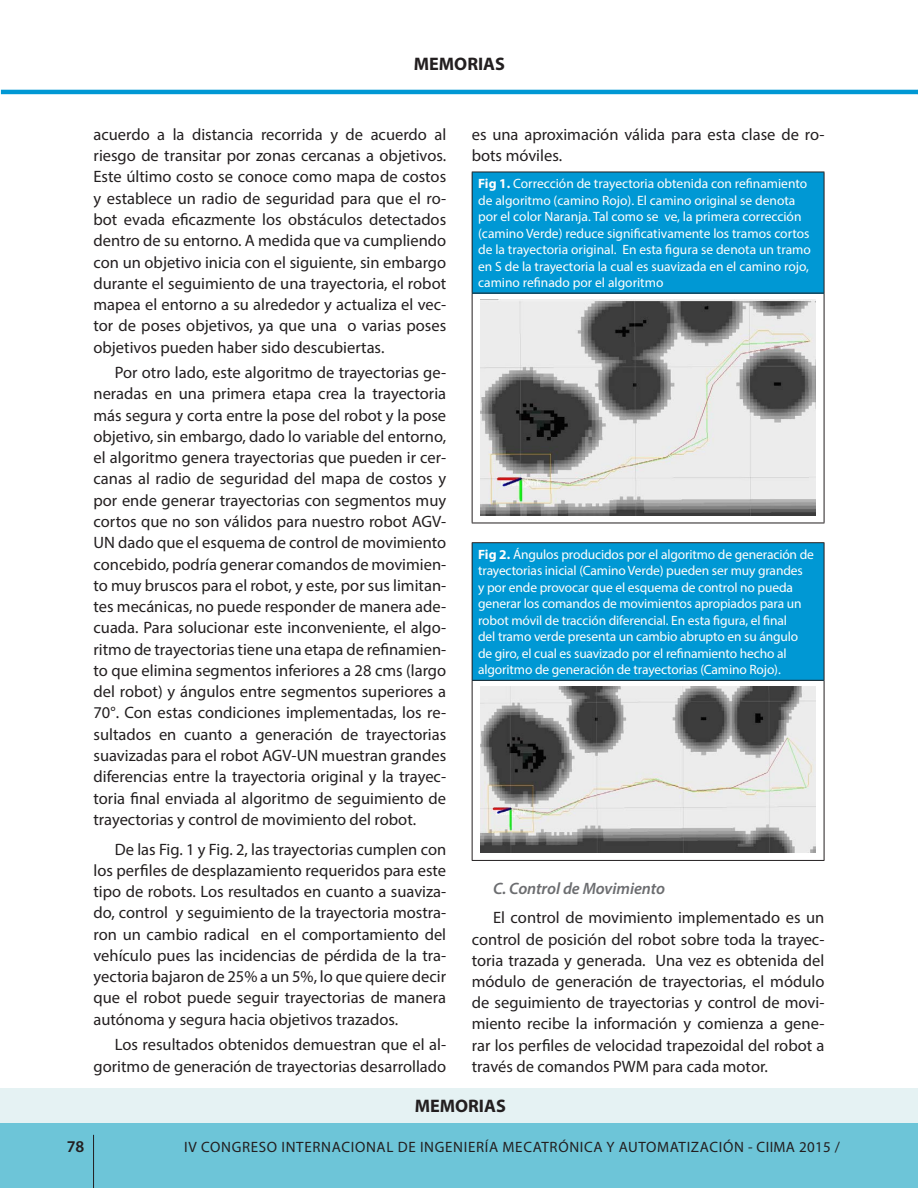
<style>
.page{position:relative;width:918px;height:1188px;background:#fff}
.page>*{position:absolute;margin:0;border:0;box-sizing:border-box;transform-origin:0 0}
.t1{font:700 18.15px "Myriad Pro";color:#231f20}
.t2{font:16.5px/21.3px "Myriad Pro";color:#231f20;text-align:justify}
.t3{font:italic 600 16.5px "Myriad Pro";letter-spacing:-.005em;color:#6c6d70}
.t4{font:600 16.5px "Myriad Pro";color:#231f20}
.t5{font:15px "Myriad Pro";letter-spacing:.045em;color:#231f20}
.t6{font:13.5px/16.5px "Myriad Pro";letter-spacing:-.01em;color:#fffefc}
.s1{font-weight:700}
</style>
<div class="page">
<div style="left:1px;top:1095px;width:917px;height:93px;background:#6dc5d8"></div>
<hr style="left:1px;top:90px;width:917px;height:4px;background:#0098d4">
<hr style="left:93px;top:1135px;width:1px;height:53px;background:#231f20">
<div style="left:0;top:1088px;width:918px;height:35px;background:#e5f2f3"></div>
<div style="left:472px;top:172px;width:352px;height:121px;background:#0098d4"></div>
<hr style="left:472px;top:172px;width:352px;height:1px;background:#231f20">
<hr style="left:472px;top:172px;width:1px;height:121px;background:#231f20">
<hr style="left:472px;top:293px;width:352px;height:1px;background:#231f20">
<hr style="left:824px;top:172px;width:1px;height:121px;background:#231f20">
<hr style="left:472px;top:293px;width:1px;height:230px;background:#231f20">
<hr style="left:824px;top:293px;width:1px;height:230px;background:#231f20">
<hr style="left:472px;top:523px;width:352px;height:1px;background:#231f20">
<img style="left:480px;top:299px;width:336px;height:216px">
<div style="left:472px;top:543px;width:352px;height:137px;background:#0098d4"></div>
<hr style="left:472px;top:542px;width:352px;height:1px;background:#231f20">
<hr style="left:472px;top:543px;width:1px;height:137px;background:#231f20">
<hr style="left:472px;top:680px;width:352px;height:1px;background:#231f20">
<hr style="left:824px;top:543px;width:1px;height:137px;background:#231f20">
<hr style="left:472px;top:681px;width:1px;height:179px;background:#231f20">
<hr style="left:824px;top:680px;width:1px;height:180px;background:#231f20">
<hr style="left:472px;top:860px;width:352px;height:1px;background:#231f20">
<img style="left:480px;top:686px;width:336px;height:167px">
<p class="t1" style="left:414px;top:52px;width:93px">MEMORIAS</p>
<p class="t2" style="left:94px;top:123px;width:354px">acuerdo a la distancia recorrida y de acuerdo al riesgo de transitar por zonas cercanas a objetivos.<br>Este último costo se conoce como mapa de costos y establece un radio de seguridad para que el ro&shy;bot evada eficazmente los obstáculos detectados dentro de su entorno. A medida que va cumpliendo con un objetivo inicia con el siguiente, sin embargo durante el seguimiento de una trayectoria, el robot mapea el entorno a su alrededor y actualiza el vec&shy;tor de poses objetivos, ya que una o varias poses objetivos pueden haber sido descubiertas.</p>
<p class="t2" style="left:94px;top:362px;width:354px;text-indent:21px">Por otro lado, este algoritmo de trayectorias ge&shy;neradas en una primera etapa crea la trayectoria más segura y corta entre la pose del robot y la pose objetivo, sin embargo, dado lo variable del entorno, el algoritmo genera trayectorias que pueden ir cer&shy;canas al radio de seguridad del mapa de costos y por ende generar trayectorias con segmentos muy cortos que no son válidos para nuestro robot AGV-UN dado que el esquema de control de movimiento concebido, podría generar comandos de movimien&shy;to muy bruscos para el robot, y este, por sus limitan&shy;tes mecánicas, no puede responder de manera ade&shy;cuada. Para solucionar este inconveniente, el algo&shy;ritmo de trayectorias tiene una etapa de refinamien&shy;to que elimina segmentos inferiores a 28 cms (largo del robot) y ángulos entre segmentos superiores a 70°. Con estas condiciones implementadas, los re&shy;sultados en cuanto a generación de trayectorias suavizadas para el robot AGV-UN muestran grandes diferencias entre la trayectoria original y la trayec&shy;toria final enviada al algoritmo de seguimiento de trayectorias y control de movimiento del robot.</p>
<p class="t2" style="left:94px;top:838px;width:354px;text-indent:21px">De las Fig. 1 y Fig. 2, las trayectorias cumplen con los perfiles de desplazamiento requeridos para este tipo de robots. Los resultados en cuanto a suaviza&shy;do, control y seguimiento de la trayectoria mostra&shy;ron un cambio radical en el comportamiento del vehículo pues las incidencias de pérdida de la tra&shy;yectoria bajaron de 25% a un 5%, lo que quiere decir que el robot puede seguir trayectorias de manera autónoma y segura hacia objetivos trazados.</p>
<p class="t2" style="left:94px;top:1034px;width:354px;text-align:right">Los resultados obtenidos demuestran que el al&shy;goritmo de generación de trayectorias desarrollado</p>
<p class="t2" style="left:472px;top:123px;width:354px">es una aproximación válida para esta clase de ro&shy;bots móviles.</p>
<p class="t6" style="left:478px;top:175px;width:334px"><span class="s1">Fig 1.</span> Corrección de trayectoria obtenida con refinamiento de algoritmo (camino Rojo). El camino original se denota por el color Naranja. Tal como se ve, la primera corrección (camino Verde) reduce significativamente los tramos cortos de la trayectoria original. En esta figura se denota un tramo en S de la trayectoria la cual es suavizada en el camino rojo, camino refinado por el algoritmo</p>
<p class="t6" style="left:478px;top:546px;width:337px"><span class="s1">Fig 2.</span> Ángulos producidos por el algoritmo de generación de trayectorias inicial (Camino Verde) pueden ser muy grandes<br>y por ende provocar que el esquema de control no pueda generar los comandos de movimientos apropiados para un robot móvil de tracción diferencial. En esta figura, el final<br>del tramo verde presenta un cambio abrupto en su ángulo de giro, el cual es suavizado por el refinamiento hecho al algoritmo de generación de trayectorias (Camino Rojo).</p>
<p class="t3" style="left:493px;top:878px;width:174px">C. Control de Movimiento</p>
<p class="t2" style="left:472px;top:907px;width:354px;text-indent:21px">El control de movimiento implementado es un control de posición del robot sobre toda la trayec&shy;toria trazada y generada. Una vez es obtenida del módulo de generación de trayectorias, el módulo de seguimiento de trayectorias y control de movi&shy;miento recibe la información y comienza a gene&shy;rar los perfiles de velocidad trapezoidal del robot a través de comandos PWM para cada motor.</p>
<p class="t1" style="left:415px;top:1094px;width:93px">MEMORIAS</p>
<p class="t4" style="left:67px;top:1136px;width:19px">78</p>
<p class="t5" style="left:184px;top:1138px;width:657px">IV CONGRESO INTERNACIONAL DE INGENIERÍA MECATRÓNICA Y AUTOMATIZACIÓN - CIIMA 2015 /</p>
</div>
